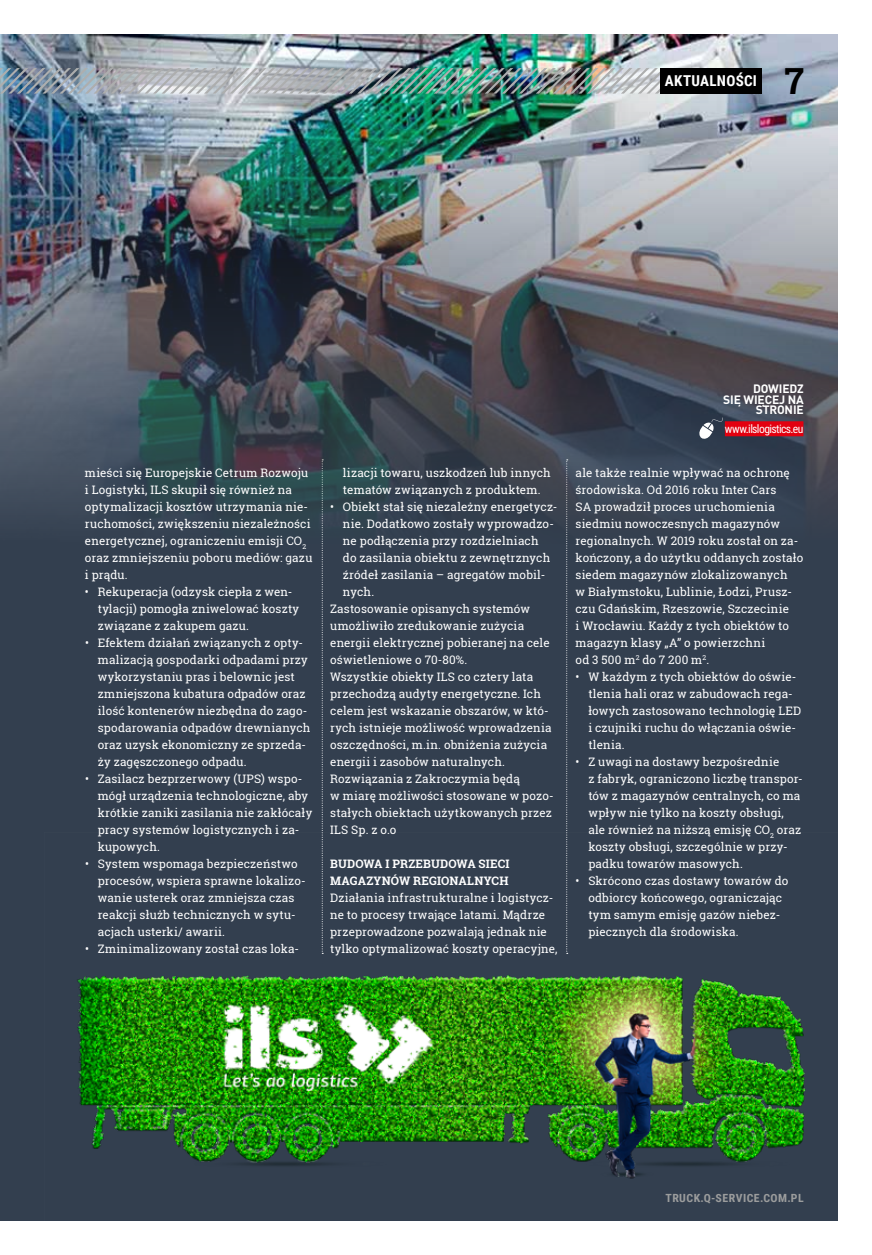
<style>
.page{position:relative;width:872px;height:1255px;background:#fff}
.page>*{position:absolute;margin:0;border:0;box-sizing:border-box;transform-origin:0 0}
.t1{font:700 36px "Roboto Slab";color:#000}
.t2{font:700 15px "Roboto Condensed";letter-spacing:.015em;color:#fff}
.t3{font:700 12px/10.5px "DIN Pro";letter-spacing:-.01em;color:#fff;text-align:right}
.t4{font:11.7px/17px "Roboto Slab";letter-spacing:.01em;color:#fff}
.t5{font:700 11.7px/17px "Roboto Slab";letter-spacing:.015em;color:#fff}
.t6{font:11.7px "Roboto Condensed";letter-spacing:-.055em;color:#fff}
.t7{font:700 11.25px "Roboto Condensed";letter-spacing:.04em;color:#9c9d9d;scale:1.05 1}
</style>
<div class="page">
<div style="left:0;top:34px;width:838px;height:1186px;background:#333f4f"></div>
<svg style="left:322px;top:602px;width:1px;height:229px"></svg>
<svg style="left:566px;top:602px;width:2px;height:229px"></svg>
<img style="left:45px;top:832px;width:793px;height:389px">
<img style="left:0;top:34px;width:838px;height:567px">
<img style="left:0;top:68px;width:660px;height:26px">
<div style="left:660px;top:68px;width:101px;height:26px;background:#000"></div>
<div style="left:725px;top:421px;width:78px;height:15px;background:#e3000f"></div>
<svg style="left:698px;top:417px;width:24px;height:23px"></svg>
<p class="t2" style="left:664px;top:70px;width:94px">AKTUALNOŚCI</p>
<h1 class="t1" style="left:784px;top:56px;width:21px">7</h1>
<p class="t4" style="left:85px;top:464px;width:229px">mieści się Europejskie Cetrum Rozwoju i Logistyki, ILS skupił się również na optymalizacji kosztów utrzymania nie&shy;ruchomości, zwiększeniu niezależności energetycznej, ograniczeniu emisji CO<sub>2 </sub>oraz zmniejszeniu poboru mediów: gazu i prądu.</p>
<p class="t4" style="left:98px;top:583px;width:203px;text-indent:-13px">• Rekuperacja (odzysk ciepła z wen&shy;tylacji) pomogła zniwelować koszty związane z zakupem gazu.</p>
<p class="t4" style="left:98px;top:634px;width:214px;text-indent:-13px">• Efektem działań związanych z opty&shy;malizacją gospodarki odpadami przy wykorzystaniu pras i belownic jest zmniejszona kubatura odpadów oraz ilość kontenerów niezbędna do zago&shy;spodarowania odpadów drewnianych oraz uzysk ekonomiczny ze sprzeda&shy;ży zagęszczonego odpadu.</p>
<p class="t4" style="left:98px;top:770px;width:216px;text-indent:-13px">• Zasilacz bezprzerwowy (UPS) wspo&shy;mógł urządzenia technologiczne, aby krótkie zaniki zasilania nie zakłócały pracy systemów logistycznych i za&shy;kupowych.</p>
<p class="t4" style="left:98px;top:855px;width:209px;text-indent:-13px">• System wspomaga bezpieczeństwo procesów, wspiera sprawne lokalizo&shy;wanie usterek oraz zmniejsza czas reakcji służb technicznych w sytu&shy;acjach usterki/ awarii.</p>
<p class="t4" style="left:85px;top:940px;width:215px">• Zminimalizowany został czas loka-</p>
<p class="t4" style="left:343px;top:464px;width:209px">lizacji towaru, uszkodzeń lub innych tematów związanych z produktem.</p>
<p class="t4" style="left:330px;top:498px;width:229px">• Obiekt stał się niezależny energetycz-</p>
<p class="t4" style="left:343px;top:515px;width:212px">nie. Dodatkowo zostały wyprowadzo-</p>
<p class="t4" style="left:343px;top:532px;width:197px">ne podłączenia przy rozdzielniach</p>
<p class="t4" style="left:343px;top:549px;width:209px">do zasilania obiektu z zewnętrznych</p>
<p class="t4" style="left:343px;top:566px;width:204px">źródeł zasilania – agregatów mobil-</p>
<p class="t4" style="left:343px;top:583px;width:33px">nych.</p>
<p class="t4" style="left:330px;top:600px;width:201px">Zastosowanie opisanych systemów</p>
<p class="t4" style="left:330px;top:617px;width:195px">umożliwiło zredukowanie zużycia</p>
<p class="t4" style="left:330px;top:634px;width:221px">energii elektrycznej pobieranej na cele</p>
<p class="t4" style="left:330px;top:651px;width:139px">oświetleniowe o 70-80%.</p>
<p class="t4" style="left:330px;top:668px;width:204px">Wszystkie obiekty ILS co cztery lata</p>
<p class="t4" style="left:330px;top:685px;width:212px">przechodzą audyty energetyczne. Ich</p>
<p class="t4" style="left:330px;top:702px;width:220px">celem jest wskazanie obszarów, w któ-</p>
<p class="t4" style="left:330px;top:719px;width:223px">rych istnieje możliwość wprowadzenia</p>
<p class="t4" style="left:330px;top:736px;width:218px">oszczędności, m.in. obniżenia zużycia</p>
<p class="t4" style="left:330px;top:753px;width:176px">energii i zasobów naturalnych.</p>
<p class="t4" style="left:330px;top:770px;width:191px">Rozwiązania z Zakroczymia będą</p>
<p class="t4" style="left:330px;top:787px;width:225px">w miarę możliwości stosowane w pozo-</p>
<p class="t4" style="left:330px;top:804px;width:223px">stałych obiektach użytkowanych przez</p>
<p class="t4" style="left:330px;top:821px;width:68px">ILS Sp. z o.o</p>
<p class="t5" style="left:330px;top:855px;width:181px">BUDOWA I PRZEBUDOWA SIECI<br>MAGAZYNÓW REGIONALNYCH</p>
<p class="t4" style="left:330px;top:889px;width:229px">Działania infrastrukturalne i logistycz&shy;ne to procesy trwające latami. Mądrze przeprowadzone pozwalają jednak nie tylko optymalizować koszty operacyjne,</p>
<p class="t3" style="left:723px;top:382px;width:82px">DOWIEDZ<br>SIĘ WIĘCEJ NA<br>STRONIE</p>
<p class="t6" style="left:725px;top:420px;width:80px">www.ilslogistics.eu</p>
<p class="t4" style="left:575px;top:464px;width:229px">ale także realnie wpływać na ochronę środowiska. Od 2016 roku Inter Cars<br>SA prowadził proces uruchomienia siedmiu nowoczesnych magazynów regionalnych. W 2019 roku został on za&shy;kończony, a do użytku oddanych zostało siedem magazynów zlokalizowanych<br>w Białymstoku, Lublinie, Łodzi, Prusz&shy;czu Gdańskim, Rzeszowie, Szczecinie<br>i Wrocławiu. Każdy z tych obiektów to magazyn klasy „A” o powierzchni<br>od 3 500 m<sup>2</sup> do 7 200 m<sup>2</sup>.</p>
<p class="t4" style="left:588px;top:668px;width:214px;text-indent:-13px">• W każdym z tych obiektów do oświe&shy;tlenia hali oraz w zabudowach rega&shy;łowych zastosowano technologię LED i czujniki ruchu do włączania oświe&shy;tlenia.</p>
<p class="t4" style="left:588px;top:753px;width:216px;text-indent:-13px">• Z uwagi na dostawy bezpośrednie<br>z fabryk, ograniczono liczbę transpor&shy;tów z magazynów centralnych, co ma wpływ nie tylko na koszty obsługi, ale również na niższą emisję CO<sub>2</sub> oraz koszty obsługi, szczególnie w przy&shy;padku towarów masowych.</p>
<p class="t4" style="left:588px;top:872px;width:201px;text-indent:-13px">• Skrócono czas dostawy towarów do odbiorcy końcowego, ograniczając tym samym emisję gazów niebez&shy;piecznych dla środowiska.</p>
<p class="t7" style="left:665px;top:1189px;width:133px">TRUCK.Q-SERVICE.COM.PL</p>
</div>
